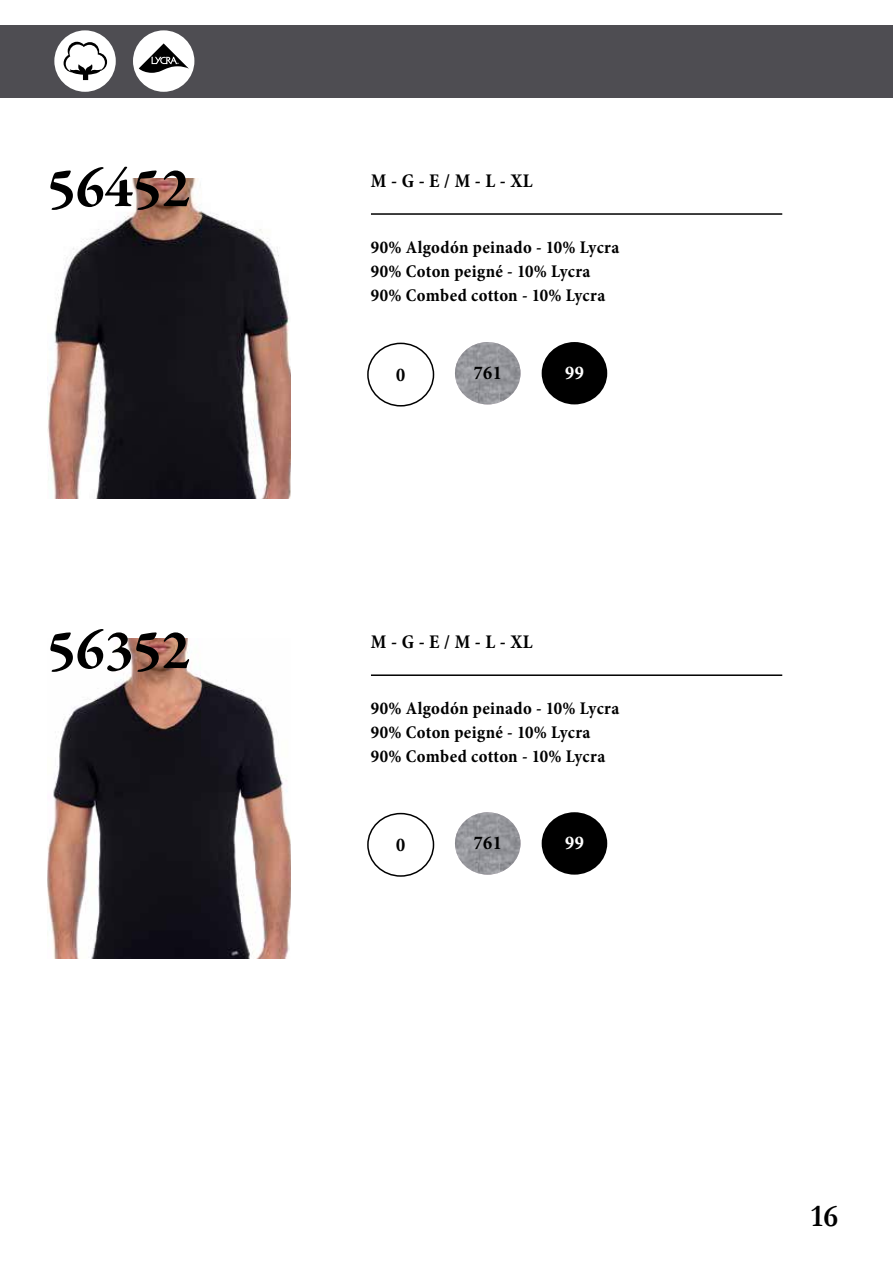
<style>
.page{position:relative;width:893px;height:1263px;background:#fff}
.page>*{position:absolute;margin:0;border:0;box-sizing:border-box;transform-origin:0 0}
.t1{font:700 57px "Garamond Premr Pro";color:#000}
.t2{font:700 31.5px "Garamond";color:#000}
.t3{font:700 condensed 19.5px "Minion Pro";letter-spacing:.02em;color:#000}
.t4{font:700 condensed 19.5px "Minion Pro";color:#fff}
.t5{font:700 condensed 18px/24px "Minion Pro";letter-spacing:.02em;color:#000}
</style>
<div class="page">
<img style="left:47px;top:178px;width:243px;height:321px">
<img style="left:47px;top:638px;width:243px;height:321px">
<hr style="left:371px;top:213px;width:411px;height:2px;background:#000">
<hr style="left:371px;top:674px;width:411px;height:2px;background:#000">
<img style="left:368px;top:343px;width:65px;height:62px">
<div style="left:367px;top:343px;width:67px;height:64px;border:2px solid #000;border-radius:50%"></div>
<img style="left:455px;top:342px;width:65px;height:62px">
<img style="left:542px;top:342px;width:65px;height:62px">
<img style="left:368px;top:813px;width:65px;height:63px">
<div style="left:367px;top:813px;width:67px;height:64px;border:2px solid #000;border-radius:50%"></div>
<img style="left:455px;top:812px;width:65px;height:63px">
<img style="left:542px;top:812px;width:65px;height:63px">
<div style="left:0;top:25px;width:893px;height:73px;background:#4e4d52"></div>
<div style="left:133px;top:30px;width:61px;height:62px;background:#fff;border-radius:50%"></div>
<svg style="left:139px;top:43px;width:50px;height:30px"></svg>
<div style="left:54px;top:30px;width:62px;height:62px;background:#fff;border-radius:50%"></div>
<svg style="left:64px;top:42px;width:43px;height:38px"></svg>
<h1 class="t1" style="left:47px;top:153px;width:145px">56452</h1>
<h1 class="t1" style="left:47px;top:615px;width:145px">56352</h1>
<p class="t3" style="left:371px;top:167px;width:163px">M - G - E / M - L - XL</p>
<p class="t5" style="left:371px;top:235px;width:250px">90% Algodón peinado - 10% Lycra<br>90% Coton peigné - 10% Lycra<br>90% Combed cotton - 10% Lycra</p>
<p class="t3" style="left:396px;top:361px;width:11px">0</p>
<p class="t3" style="left:474px;top:360px;width:30px">761</p>
<p class="t4" style="left:565px;top:360px;width:20px">99</p>
<p class="t3" style="left:371px;top:628px;width:163px">M - G - E / M - L - XL</p>
<p class="t5" style="left:371px;top:696px;width:250px">90% Algodón peinado - 10% Lycra<br>90% Coton peigné - 10% Lycra<br>90% Combed cotton - 10% Lycra</p>
<p class="t3" style="left:396px;top:831px;width:11px">0</p>
<p class="t3" style="left:474px;top:830px;width:30px">761</p>
<p class="t4" style="left:565px;top:830px;width:20px">99</p>
<h2 class="t2" style="left:811px;top:1197px;width:29px">16</h2>
</div>
